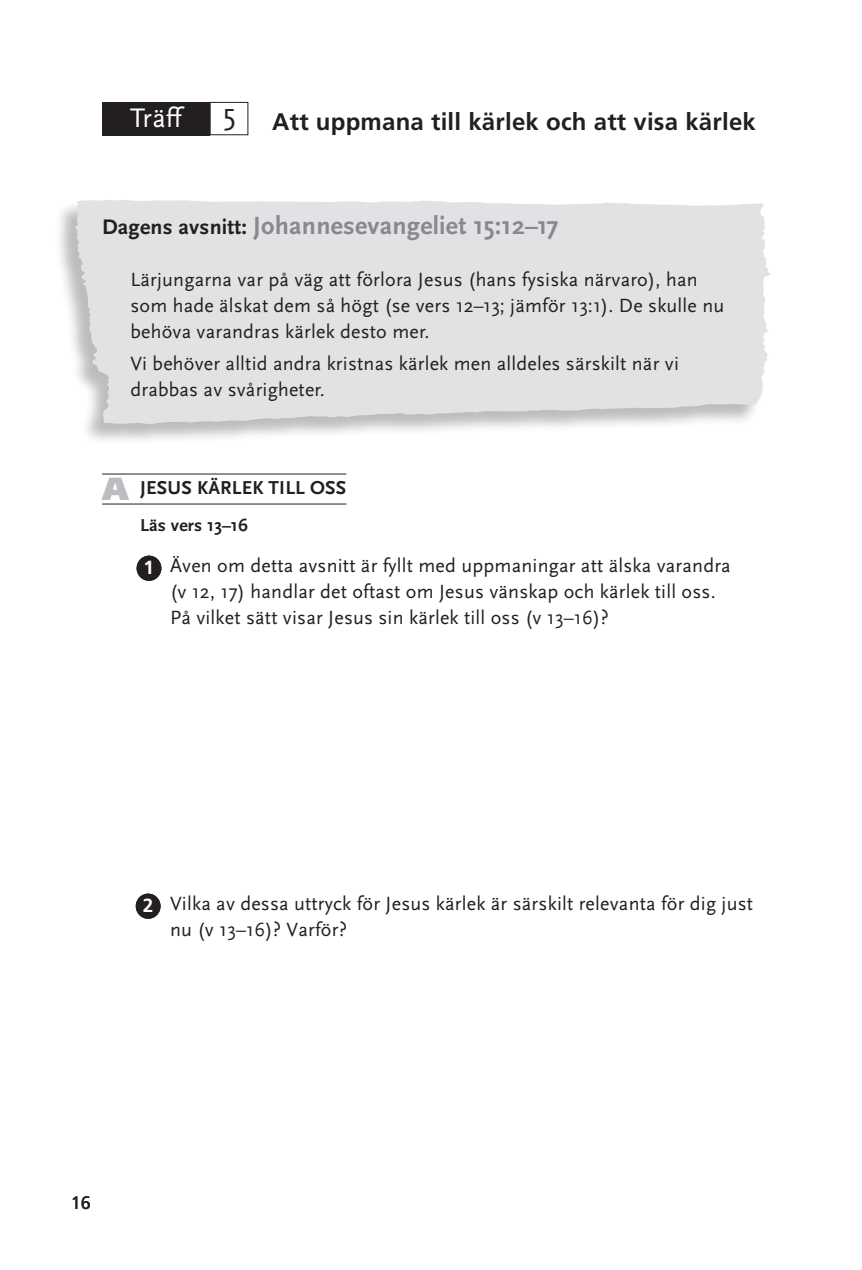
<style>
.page{position:relative;width:862px;height:1270px;background:#fff}
.page>*{position:absolute;margin:0;border:0;box-sizing:border-box;transform-origin:0 0}
.t1{font:31.4px "Scala Sans Pro";color:#231f20}
.t2{font:28px "Scala Sans Pro";color:#fff}
.STYLE_4_TODAY_S_PASS{font:700 26px "Scala Sans Pro";letter-spacing:.01em;color:#87898c}
.HEADLINE-BOLD{font:700 24px "Frutiger";letter-spacing:.01em;color:#231f20}
.BC{font:20px/26px "Scala Sans Pro";letter-spacing:.01em;color:#231f20}
.STYLE_2_INTRO{font:20px/26px "Scala Sans Pro";letter-spacing:.01em;color:#231f20}
.A_B_C_D_E_X_HEAD{font:700 19.6px "Scala Sans Pro";letter-spacing:.01em;color:#231f20}
.t3{font:700 19px "Frutiger";color:#fff}
.X_HEAD__READ_VERSE{font:700 18px "Scala Sans Pro";letter-spacing:.01em;color:#231f20}
.t4{font:18px "Frutiger";color:#231f20}
.s1{font-size:22px;color:#231f20}
.s2{font-family:"Frutiger";font-weight:900;font-size:32px;color:#bcbdc0}
</style>
<div class="page">
<div style="left:54px;top:201px;width:715px;height:245px;background:#231f20;opacity:.3"></div>
<svg style="left:72px;top:200px;width:699px;height:224px;background:#e0e1e3"></svg>
<svg style="left:102px;top:504px;width:27px;height:1px"></svg>
<hr style="left:129px;top:504px;width:217px;height:1px;background:#231f20">
<svg style="left:102px;top:474px;width:27px;height:1px"></svg>
<hr style="left:129px;top:474px;width:217px;height:1px;background:#231f20">
<div style="left:102px;top:102px;width:108px;height:33px;background:#231f20"></div>
<div style="left:137px;top:556px;width:24px;height:25px;background:#231f20;border-radius:50%"></div>
<div style="left:136px;top:894px;width:25px;height:25px;background:#231f20;border-radius:50%"></div>
<p class="t2" style="left:130px;top:102px;width:56px">Träff</p>
<p class="t1" style="left:223px;top:96px;width:14px">5</p>
<p class="HEADLINE-BOLD" style="left:272px;top:108px;width:485px">Att uppmana till kärlek och att visa kärlek</p>
<p class="STYLE_4_TODAY_S_PASS" style="left:102px;top:211px;width:458px"><span class="s1">Dagens avsnitt:</span> Johannesevangeliet 15:12–17</p>
<p class="STYLE_2_INTRO" style="left:130px;top:267px;width:595px">Lärjungarna var på väg att förlora Jesus (hans fysiska närvaro), han som hade älskat dem så högt (se vers 12–13; jämför 13:1). De skulle nu behöva varandras kärlek desto mer.</p>
<p class="STYLE_2_INTRO" style="left:130px;top:350px;width:550px">Vi behöver alltid andra kristnas kärlek men alldeles särskilt när vi drabbas av svårigheter.</p>
<p class="A_B_C_D_E_X_HEAD" style="left:102px;top:476px;width:246px"><span class="s2">A</span> JESUS KÄRLEK TILL OSS</p>
<p class="X_HEAD__READ_VERSE" style="left:140px;top:515px;width:109px">Läs vers 13–16</p>
<p class="BC" style="left:170px;top:553px;width:562px;text-indent:-28px">1 Även om detta avsnitt är fyllt med uppmaningar att älska varandra (v 12, 17) handlar det oftast om Jesus vänskap och kärlek till oss.<br>På vilket sätt visar Jesus sin kärlek till oss (v 13–16)?</p>
<p class="t3" style="left:144px;top:557px;width:12px">1</p>
<p class="BC" style="left:170px;top:891px;width:584px;text-indent:-28px">2 Vilka av dessa uttryck för Jesus kärlek är särskilt relevanta för dig just nu (v 13–16)? Varför?</p>
<p class="t3" style="left:143px;top:895px;width:12px">2</p>
<p class="t3" style="left:143px;top:895px;width:12px">1</p>
<p class="t4" style="left:71px;top:1192px;width:22px">16</p>
</div>
